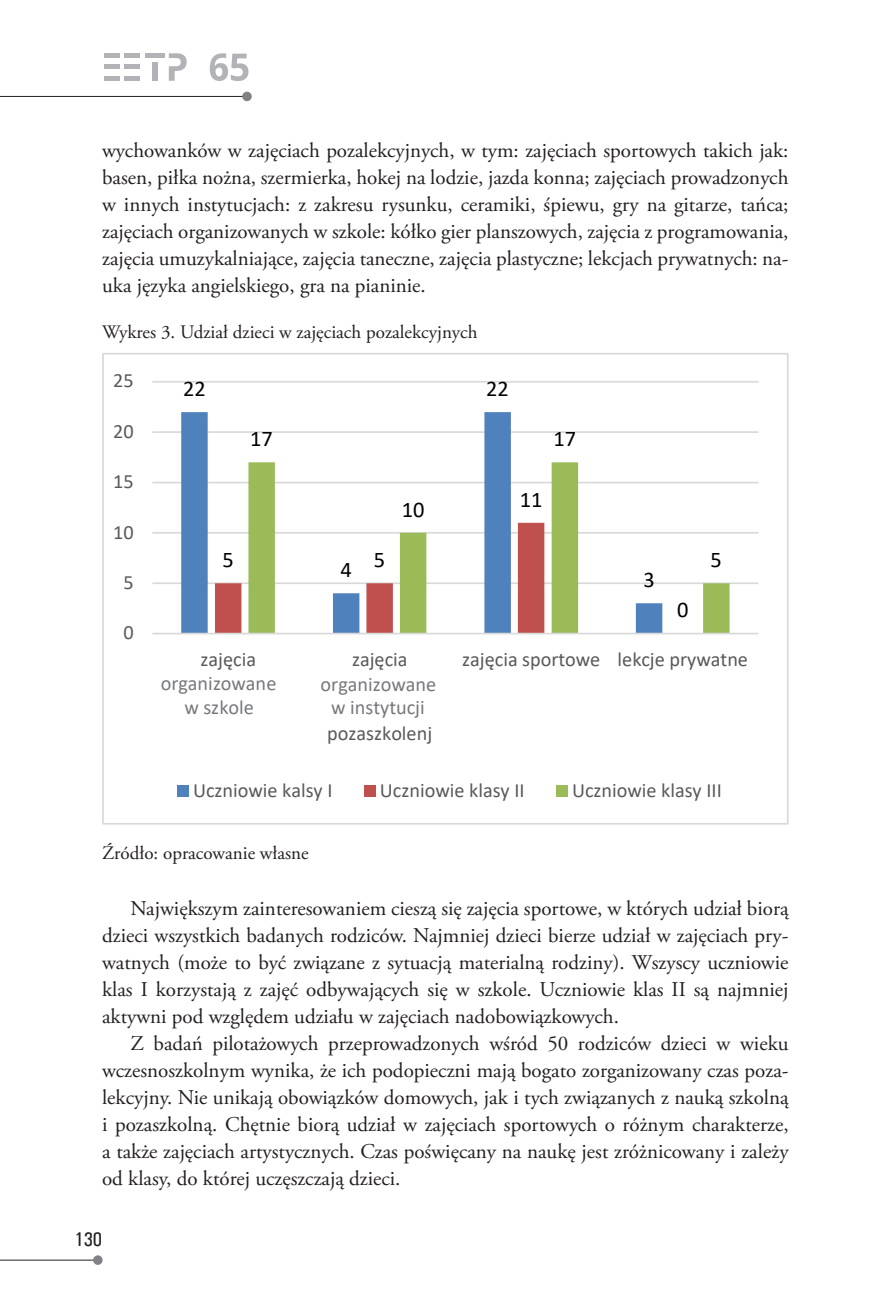
<style>
.page{position:relative;width:885px;height:1316px;background:#fff}
.page>*{position:absolute;margin:0;border:0;box-sizing:border-box;transform-origin:0 0}
.t1{font:22.4px "Calibri";color:#000}
.t2{font:21px/27px "Adobe Garamond Pro";color:#231f20;text-align:justify}
.t3{font:20.2px "Calibri";color:#595959}
.t4{font:20.2px/24px "Calibri";color:#76787b;text-align:center}
.t5{font:500 condensed 20px "Univers";color:#231f20}
.t6{font:19px "Adobe Garamond Pro";color:#231f20}
</style>
<div class="page">
<hr style="left:0;top:1259px;width:98px;height:1px;background:#231f20">
<div style="left:93px;top:1255px;width:10px;height:9px;background:#808285;border-radius:50%"></div>
<hr style="left:0;top:96px;width:247px;height:1px;background:#231f20">
<div style="left:242px;top:92px;width:10px;height:9px;background:#808285;border-radius:50%"></div>
<div style="left:145px;top:53px;width:19px;height:5px;background:#b2b3b7"></div>
<div style="left:152px;top:62px;width:5px;height:19px;background:#b2b3b7"></div>
<div style="left:104px;top:64px;width:15px;height:5px;background:#b2b3b7"></div>
<div style="left:104px;top:53px;width:16px;height:5px;background:#b2b3b7"></div>
<div style="left:104px;top:76px;width:16px;height:5px;background:#b2b3b7"></div>
<div style="left:125px;top:64px;width:15px;height:5px;background:#b2b3b7"></div>
<div style="left:125px;top:53px;width:15px;height:5px;background:#b2b3b7"></div>
<div style="left:125px;top:76px;width:15px;height:5px;background:#b2b3b7"></div>
<svg style="left:169px;top:53px;width:18px;height:28px"></svg>
<svg style="left:210px;top:53px;width:38px;height:28px"></svg>
<hr style="left:152px;top:582px;width:606px;height:2px;background:#d9d9d9">
<hr style="left:152px;top:532px;width:606px;height:1px;background:#d9d9d9">
<hr style="left:152px;top:481px;width:606px;height:2px;background:#d9d9d9">
<hr style="left:152px;top:431px;width:606px;height:2px;background:#d9d9d9">
<hr style="left:152px;top:381px;width:606px;height:1px;background:#d9d9d9">
<svg style="left:181px;top:412px;width:330px;height:220px"></svg>
<svg style="left:215px;top:523px;width:33px;height:109px"></svg>
<svg style="left:248px;top:462px;width:481px;height:170px"></svg>
<hr style="left:152px;top:632px;width:606px;height:2px;background:#d9d9d9">
<div style="left:177px;top:785px;width:11px;height:11px;background:#4f81bd"></div>
<div style="left:364px;top:785px;width:11px;height:11px;background:#c0504d"></div>
<div style="left:556px;top:785px;width:11px;height:11px;background:#9bbb59"></div>
<div style="left:102px;top:353px;width:686px;height:471px;border:2px solid #d9d9d9"></div>
<p class="t2" style="left:102px;top:138px;width:687px">wychowanków w zajęciach pozalekcyjnych, w tym: zajęciach sportowych takich jak: basen, piłka nożna, szermierka, hokej na lodzie, jazda konna; zajęciach prowadzonych w innych instytucjach: z zakresu rysunku, ceramiki, śpiewu, gry na gitarze, tańca; zajęciach organizowanych w szkole: kółko gier planszowych, zajęcia z programowania, zajęcia umuzykalniające, zajęcia taneczne, zajęcia plastyczne; lekcjach prywatnych: na&shy;uka języka angielskiego, gra na pianinie.</p>
<p class="t6" style="left:102px;top:320px;width:377px">Wykres 3. Udział dzieci w zajęciach pozalekcyjnych</p>
<p class="t1" style="left:183px;top:373px;width:24px">22</p>
<p class="t3" style="left:113px;top:367px;width:22px">25</p>
<p class="t1" style="left:486px;top:373px;width:24px">22</p>
<p class="t3" style="left:113px;top:417px;width:22px">20</p>
<p class="t3" style="left:113px;top:467px;width:22px">15</p>
<p class="t3" style="left:113px;top:518px;width:22px">10</p>
<p class="t3" style="left:123px;top:568px;width:12px">5</p>
<p class="t3" style="left:123px;top:618px;width:12px">0</p>
<p class="t1" style="left:250px;top:423px;width:24px">17</p>
<p class="t1" style="left:222px;top:544px;width:13px">5</p>
<p class="t1" style="left:374px;top:544px;width:13px">5</p>
<p class="t1" style="left:340px;top:554px;width:13px">4</p>
<p class="t1" style="left:402px;top:493px;width:24px">10</p>
<p class="t3" style="left:200px;top:645px;width:57px">zajęcia</p>
<p class="t4" style="left:161px;top:671px;width:117px">organizowane w szkole</p>
<p class="t3" style="left:352px;top:645px;width:57px">zajęcia</p>
<p class="t4" style="left:331px;top:695px;width:95px">w instytucji</p>
<p class="t3" style="left:327px;top:719px;width:106px">pozaszkolenj</p>
<p class="t4" style="left:320px;top:672px;width:117px">organizowane</p>
<p class="t1" style="left:553px;top:423px;width:24px">17</p>
<p class="t1" style="left:519px;top:483px;width:24px">11</p>
<p class="t1" style="left:643px;top:564px;width:13px">3</p>
<p class="t1" style="left:677px;top:594px;width:13px">0</p>
<p class="t1" style="left:710px;top:544px;width:13px">5</p>
<p class="t3" style="left:462px;top:645px;width:287px">zajęcia sportowe lekcje prywatne</p>
<p class="t3" style="left:193px;top:776px;width:141px">Uczniowie kalsy I</p>
<p class="t3" style="left:380px;top:776px;width:146px">Uczniowie klasy II</p>
<p class="t3" style="left:572px;top:776px;width:151px">Uczniowie klasy III</p>
<p class="t6" style="left:102px;top:841px;width:208px">Źródło: opracowanie własne</p>
<p class="t2" style="left:102px;top:895px;width:688px;text-indent:28px">Największym zainteresowaniem cieszą się zajęcia sportowe, w których udział biorą dzieci wszystkich badanych rodziców. Najmniej dzieci bierze udział w zajęciach pry&shy;watnych (może to być związane z sytuacją materialną rodziny). Wszyscy uczniowie klas I korzystają z zajęć odbywających się w szkole. Uczniowie klas II są najmniej aktywni pod względem udziału w zajęciach nadobowiązkowych.</p>
<p class="t2" style="left:102px;top:1030px;width:688px;text-indent:28px">Z badań pilotażowych przeprowadzonych wśród 50 rodziców dzieci w wieku wczesnoszkolnym wynika, że ich podopieczni mają bogato zorganizowany czas poza&shy;lekcyjny. Nie unikają obowiązków domowych, jak i tych związanych z nauką szkolną i pozaszkolną. Chętnie biorą udział w zajęciach sportowych o różnym charakterze, a także zajęciach artystycznych. Czas poświęcany na naukę jest zróżnicowany i zależy od klasy, do której uczęszczają dzieci.</p>
<p class="t5" style="left:74px;top:1226px;width:29px">130</p>
</div>
